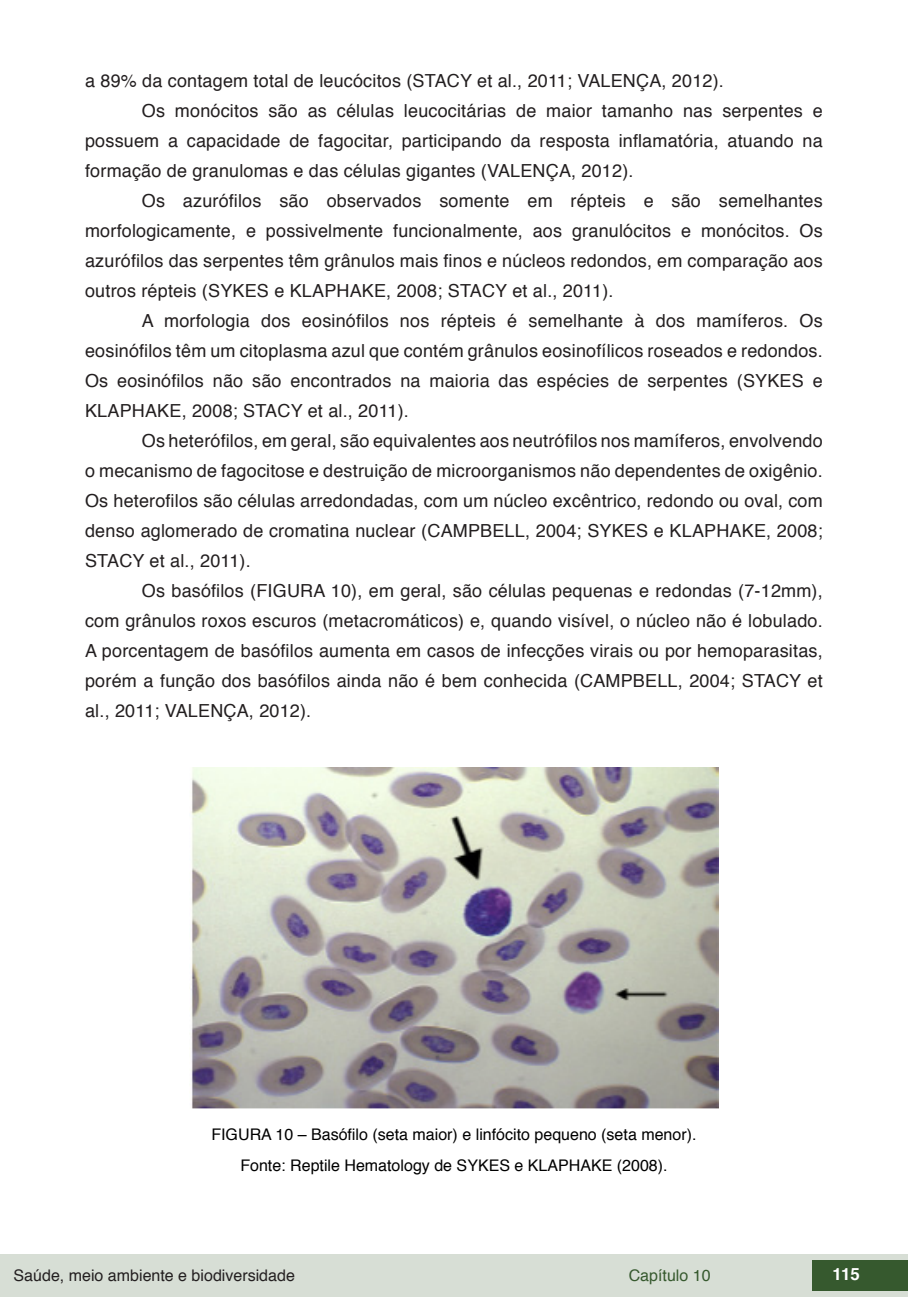
<style>
.page{position:relative;width:908px;height:1304px;background:#fff}
.page>*{position:absolute;margin:0;border:0;box-sizing:border-box;transform-origin:0 0}
.txt{font:18px/30px "Helvetica";letter-spacing:.01em;color:#231f20;text-align:justify}
.t1{font:700 16.8px "Helvetica";color:#fff}
.imagens_graf_tab{font:16px "Helvetica";color:#000}
.t2{font:16px "Helvetica";color:#231f20}
.t3{font:16px "Helvetica";color:#36592e}
</style>
<div class="page">
<div style="left:0;top:1254px;width:906px;height:43px;background:#d7ded5"></div>
<div style="left:812px;top:1261px;width:95px;height:30px;background:#36592e"></div>
<img style="left:191px;top:767px;width:526px;height:342px">
<p class="txt" style="left:85px;top:66px;width:640px">a 89% da contagem total de leucócitos (STACY et al., 2011; VALENÇA, 2012).</p>
<p class="txt" style="left:85px;top:96px;width:738px;text-indent:57px">Os monócitos são as células leucocitárias de maior tamanho nas serpentes e possuem a capacidade de fagocitar, participando da resposta inflamatória, atuando na formação de granulomas e das células gigantes (VALENÇA, 2012).</p>
<p class="txt" style="left:85px;top:186px;width:738px;text-indent:57px">Os azurófilos são observados somente em répteis e são semelhantes morfologicamente, e possivelmente funcionalmente, aos granulócitos e monócitos. Os azurófilos das serpentes têm grânulos mais finos e núcleos redondos, em comparação aos outros répteis (SYKES e KLAPHAKE, 2008; STACY et al., 2011).</p>
<p class="txt" style="left:85px;top:306px;width:738px;text-indent:57px">A morfologia dos eosinófilos nos répteis é semelhante à dos mamíferos. Os eosinófilos têm um citoplasma azul que contém grânulos eosinofílicos roseados e redondos.<br>Os eosinófilos não são encontrados na maioria das espécies de serpentes (SYKES e KLAPHAKE, 2008; STACY et al., 2011).</p>
<p class="txt" style="left:85px;top:426px;width:738px;text-indent:57px">Os heterófilos, em geral, são equivalentes aos neutrófilos nos mamíferos, envolvendo o mecanismo de fagocitose e destruição de microorganismos não dependentes de oxigênio.<br>Os heterofilos são células arredondadas, com um núcleo excêntrico, redondo ou oval, com denso aglomerado de cromatina nuclear (CAMPBELL, 2004; SYKES e KLAPHAKE, 2008; STACY et al., 2011).</p>
<p class="txt" style="left:85px;top:576px;width:738px;text-indent:57px">Os basófilos (FIGURA 10), em geral, são células pequenas e redondas (7-12mm), com grânulos roxos escuros (metacromáticos) e, quando visível, o núcleo não é lobulado.<br>A porcentagem de basófilos aumenta em casos de infecções virais ou por hemoparasitas, porém a função dos basófilos ainda não é bem conhecida (CAMPBELL, 2004; STACY et al., 2011; VALENÇA, 2012).</p>
<p class="imagens_graf_tab" style="left:211px;top:1122px;width:486px">FIGURA 10 – Basófilo (seta maior) e linfócito pequeno (seta menor).</p>
<p class="imagens_graf_tab" style="left:240px;top:1153px;width:428px">Fonte: Reptile Hematology de SYKES e KLAPHAKE (2008).</p>
<p class="t2" style="left:14px;top:1263px;width:283px">Saúde, meio ambiente e biodiversidade</p>
<p class="t3" style="left:628px;top:1263px;width:83px">Capítulo 10</p>
<p class="t1" style="left:832px;top:1261px;width:29px">115</p>
</div>
